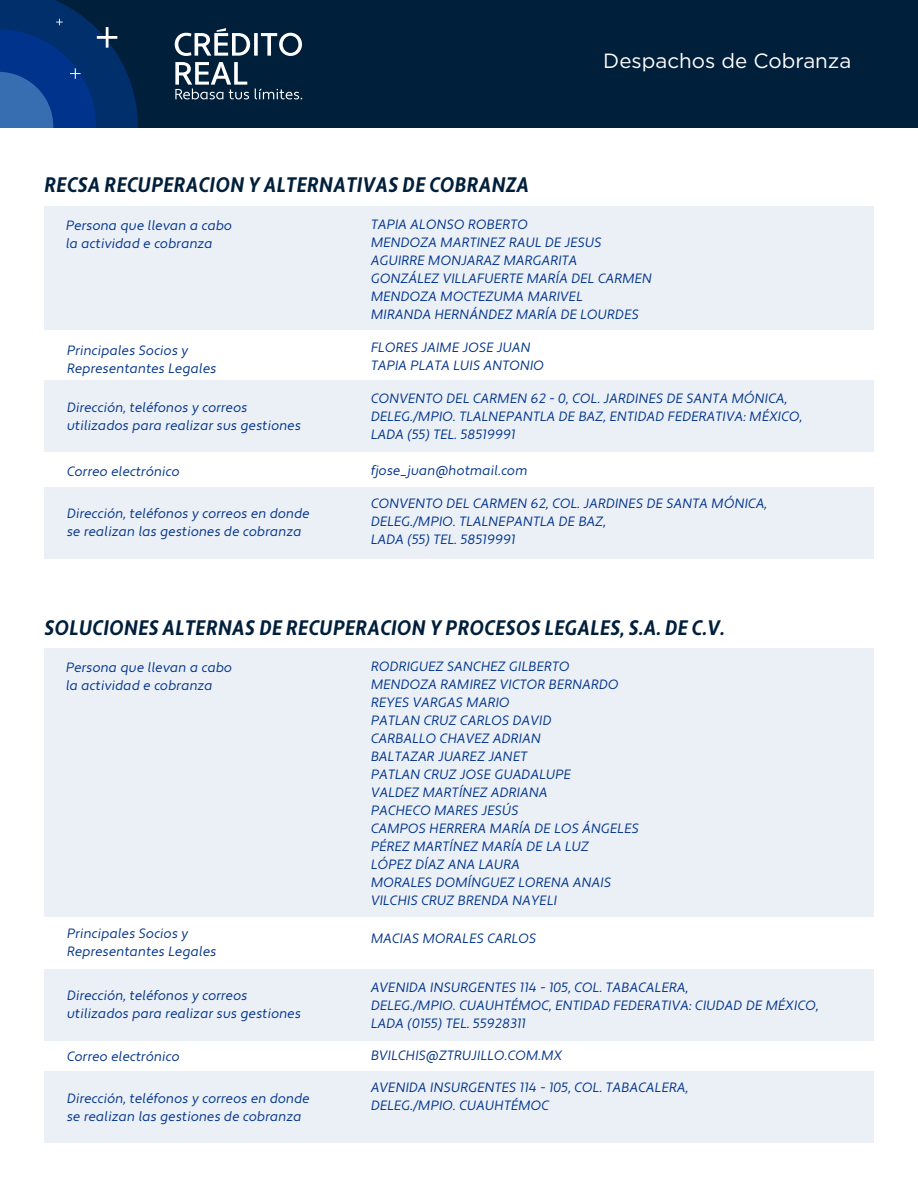
<style>
.page{position:relative;width:918px;height:1188px;background:#fff}
.page>*{position:absolute;margin:0;border:0;box-sizing:border-box;transform-origin:0 0}
.t1{font:21px "Apertura Bold Condensed Obliq";color:#001f3b}
.t2{font:20.55px "Gotham HTF";color:#fff}
.t3{font:13.5px/18px "Apertura Obliq";color:#00338b}
</style>
<div class="page">
<div style="left:0;top:0;width:918px;height:128px;background:#001f3b"></div>
<svg style="left:0;top:0;width:138px;height:128px"></svg>
<svg style="left:175px;top:28px;width:127px;height:71px"></svg>
<div style="left:44px;top:1071px;width:830px;height:72px;background:#ebf0f7"></div>
<div style="left:44px;top:969px;width:830px;height:72px;background:#ebf0f7"></div>
<div style="left:44px;top:649px;width:830px;height:268px;background:#ebf0f7"></div>
<div style="left:44px;top:207px;width:830px;height:123px;background:#ebf0f7"></div>
<div style="left:44px;top:380px;width:830px;height:72px;background:#ebf0f7"></div>
<div style="left:44px;top:487px;width:830px;height:71px;background:#ebf0f7"></div>
<h2 class="t2" style="left:603px;top:50px;width:250px">Despachos de Cobranza</h2>
<h1 class="t1" style="left:44px;top:173px;width:487px">RECSA RECUPERACION Y ALTERNATIVAS DE COBRANZA</h1>
<p class="t3" style="left:371px;top:215px;width:283px">TAPIA ALONSO ROBERTO<br>MENDOZA MARTINEZ RAUL DE JESUS<br>AGUIRRE MONJARAZ MARGARITA<br>GONZÁLEZ VILLAFUERTE MARÍA DEL CARMEN<br>MENDOZA MOCTEZUMA MARIVEL<br>MIRANDA HERNÁNDEZ MARÍA DE LOURDES</p>
<p class="t3" style="left:66px;top:217px;width:168px">Persona que llevan a cabo la actividad e cobranza</p>
<p class="t3" style="left:67px;top:342px;width:151px">Principales Socios y<br>Representantes Legales</p>
<p class="t3" style="left:67px;top:399px;width:236px">Dirección, teléfonos y correos utilizados para realizar sus gestiones</p>
<p class="t3" style="left:67px;top:463px;width:114px">Correo electrónico</p>
<p class="t3" style="left:67px;top:505px;width:244px">Dirección, teléfonos y correos en donde se realizan las gestiones de cobranza</p>
<p class="t3" style="left:371px;top:339px;width:175px">FLORES JAIME JOSE JUAN<br>TAPIA PLATA LUIS ANTONIO</p>
<p class="t3" style="left:371px;top:390px;width:433px">CONVENTO DEL CARMEN 62 - 0, COL. JARDINES DE SANTA MÓNICA,<br>DELEG./MPIO. TLALNEPANTLA DE BAZ, ENTIDAD FEDERATIVA: MÉXICO,<br>LADA (55) TEL. 58519991</p>
<p class="t3" style="left:371px;top:462px;width:158px">fjose_juan@hotmail.com</p>
<p class="t3" style="left:371px;top:494px;width:398px">CONVENTO DEL CARMEN 62, COL. JARDINES DE SANTA MÓNICA,<br>DELEG./MPIO. TLALNEPANTLA DE BAZ,<br>LADA (55) TEL. 58519991</p>
<h1 class="t1" style="left:44px;top:615px;width:683px">SOLUCIONES ALTERNAS DE RECUPERACION Y PROCESOS LEGALES, S.A. DE C.V.</h1>
<p class="t3" style="left:371px;top:658px;width:269px">RODRIGUEZ SANCHEZ GILBERTO<br>MENDOZA RAMIREZ VICTOR BERNARDO<br>REYES VARGAS MARIO<br>PATLAN CRUZ CARLOS DAVID<br>CARBALLO CHAVEZ ADRIAN<br>BALTAZAR JUAREZ JANET<br>PATLAN CRUZ JOSE GUADALUPE<br>VALDEZ MARTÍNEZ ADRIANA<br>PACHECO MARES JESÚS<br>CAMPOS HERRERA MARÍA DE LOS ÁNGELES<br>PÉREZ MARTÍNEZ MARÍA DE LA LUZ<br>LÓPEZ DÍAZ ANA LAURA<br>MORALES DOMÍNGUEZ LORENA ANAIS<br>VILCHIS CRUZ BRENDA NAYELI</p>
<p class="t3" style="left:66px;top:659px;width:168px">Persona que llevan a cabo la actividad e cobranza</p>
<p class="t3" style="left:67px;top:925px;width:151px">Principales Socios y<br>Representantes Legales</p>
<p class="t3" style="left:371px;top:930px;width:167px">MACIAS MORALES CARLOS</p>
<p class="t3" style="left:67px;top:987px;width:236px">Dirección, teléfonos y correos utilizados para realizar sus gestiones</p>
<p class="t3" style="left:67px;top:1047px;width:114px">Correo electrónico</p>
<p class="t3" style="left:67px;top:1090px;width:244px">Dirección, teléfonos y correos en donde se realizan las gestiones de cobranza</p>
<p class="t3" style="left:371px;top:978px;width:449px">AVENIDA INSURGENTES 114 - 105, COL. TABACALERA,<br>DELEG./MPIO. CUAUHTÉMOC, ENTIDAD FEDERATIVA: CIUDAD DE MÉXICO,<br>LADA (0155) TEL. 55928311</p>
<p class="t3" style="left:371px;top:1047px;width:193px">BVILCHIS@ZTRUJILLO.COM.MX</p>
<p class="t3" style="left:371px;top:1079px;width:319px">AVENIDA INSURGENTES 114 - 105, COL. TABACALERA,<br>DELEG./MPIO. CUAUHTÉMOC</p>
</div>
